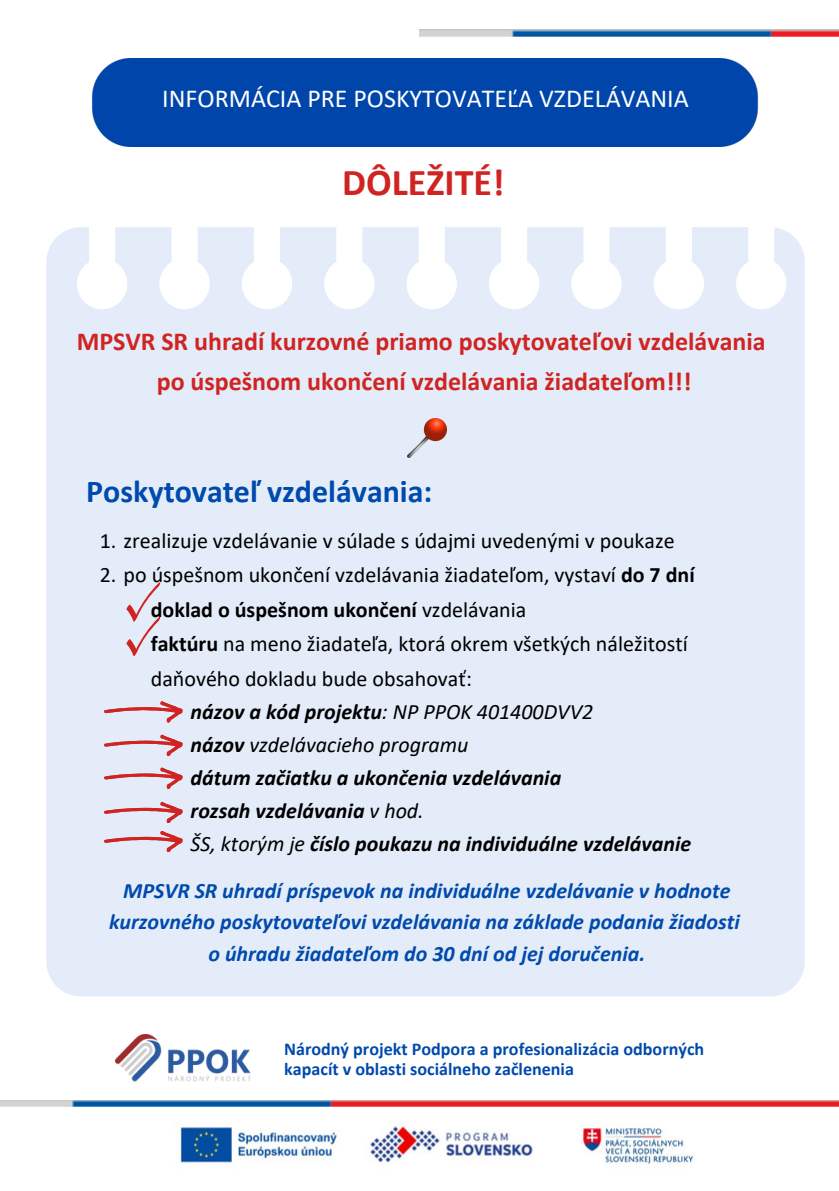
<style>
.page{position:relative;width:839px;height:1191px;background:#fff}
.page>*{position:absolute;margin:0;border:0;box-sizing:border-box;transform-origin:0 0}
.t1{font:700 38px "Calibri";color:#d02423}
.t2{font:700 32px "Calibri";color:#004aad}
.t3{font:700 26px/40.4px "Calibri";color:#d02423;text-align:center}
.t4{font:26px "Calibri";color:#fff}
.t5{font:22px "Calibri";color:#000}
.t6{font:italic 700 22px/31.6px "Calibri";color:#004aad;text-align:center}
.t7{font:italic 700 22px "Calibri";color:#000}
.t8{font:700 22px "Calibri";color:#000}
.t9{font:italic 22px "Calibri";color:#000}
.t10{font:700 18px/19.6px "Calibri";color:#004aad}
.s1{font-weight:700}
.s2{font-weight:400}
</style>
<div class="page">
<div style="left:91px;top:58px;width:668px;height:89px;background:#0046aa"></div>
<img style="left:179px;top:1126px;width:515px;height:38px">
<img style="left:0;top:1100px;width:838px;height:7px">
<img style="left:420px;top:30px;width:418px;height:7px">
<img style="left:115px;top:1035px;width:135px;height:47px">
<div style="left:46px;top:227px;width:758px;height:769px;background:#e3ecf8"></div>
<img style="left:407px;top:418px;width:39px;height:39px">
<svg style="left:104px;top:701px;width:78px;height:21px;background:#debdc6"></svg>
<svg style="left:126px;top:582px;width:34px;height:74px;background:#e0d1db"></svg>
<svg style="left:104px;top:735px;width:78px;height:21px;background:#debdc6"></svg>
<svg style="left:104px;top:768px;width:78px;height:21px;background:#debdc6"></svg>
<svg style="left:104px;top:802px;width:78px;height:21px;background:#debdc6"></svg>
<svg style="left:104px;top:831px;width:78px;height:21px;background:#debdc6"></svg>
<h4 class="t4" style="left:162px;top:88px;width:528px">INFORMÁCIA PRE POSKYTOVATEĽA VZDELÁVANIA</h4>
<p class="t1" style="left:342px;top:167px;width:164px">DÔLEŽITÉ!</p>
<p class="t3" style="left:77px;top:323px;width:690px">MPSVR SR uhradí kurzovné priamo poskytovateľovi vzdelávania po úspešnom ukončení vzdelávania žiadateľom!!!</p>
<h6 class="t2" style="left:86px;top:478px;width:348px">Poskytovateľ vzdelávania:</h6>
<h2 class="t5" style="left:100px;top:531px;width:576px">1. zrealizuje vzdelávanie v súlade s údajmi uvedenými v poukaze</h2>
<p class="t5" style="left:100px;top:566px;width:596px">2. po úspešnom ukončení vzdelávania žiadateľom, vystaví <span class="s1">do 7 dní</span></p>
<p class="t8" style="left:151px;top:600px;width:377px">doklad o úspešnom ukončení <span class="s2">vzdelávania</span></p>
<p class="t5" style="left:151px;top:635px;width:538px"><span class="s1">faktúru</span> na meno žiadateľa, ktorá okrem všetkých náležitostí</p>
<p class="t5" style="left:151px;top:669px;width:322px">daňového dokladu bude obsahovať:</p>
<p class="t7" style="left:191px;top:702px;width:404px">názov a kód projektu<span class="s2">: NP PPOK 401400DVV2</span></p>
<p class="t9" style="left:191px;top:735px;width:279px"><span class="s1">názov</span> vzdelávacieho programu</p>
<p class="t7" style="left:191px;top:768px;width:372px">dátum začiatku a ukončenia vzdelávania</p>
<p class="t7" style="left:191px;top:801px;width:235px">rozsah vzdelávania <span class="s2">v hod.</span></p>
<p class="t7" style="left:191px;top:834px;width:502px"><span class="s2">ŠS, ktorým je</span> číslo poukazu na individuálne vzdelávanie</p>
<p class="t6" style="left:109px;top:877px;width:632px">MPSVR SR uhradí príspevok na individuálne vzdelávanie v hodnote kurzovného poskytovateľovi vzdelávania na základe podania žiadosti o úhradu žiadateľom do 30 dní od jej doručenia.</p>
<h1 class="t10" style="left:284px;top:1041px;width:421px">Národný projekt Podpora a profesionalizácia odborných kapacít v oblasti sociálneho začlenenia</h1>
</div>
